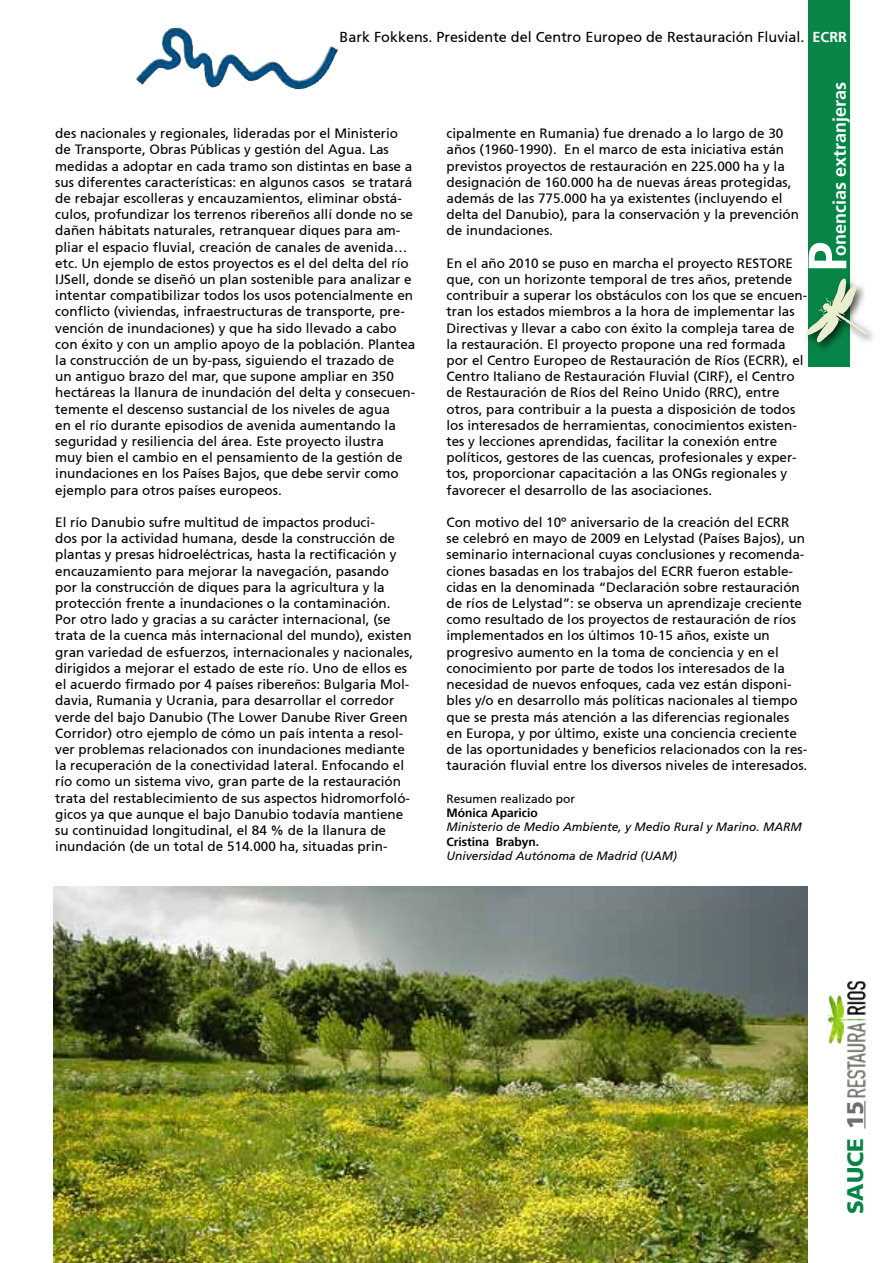
<style>
.page{position:relative;width:893px;height:1263px;background:#fff}
.page>*{position:absolute;margin:0;border:0;box-sizing:border-box;transform-origin:0 0}
.t1{font:700 54px "Frutiger 65";color:#fff}
.t2{font:900 22.5px "Frutiger 75";color:#078547}
.t3{font:700 18px "Frutiger 65";color:#fff}
.t4{font:14.4px "Frutiger 55 Roman";color:#000}
.t5{font:13.5px/16.2px "Frutiger 55 Roman";color:#000}
.t6{font:italic 12px "Frutiger 56";color:#000}
.t7{font:700 12px "Frutiger 65";color:#000}
.t8{font:12px "Frutiger 55 Roman";color:#000}
.s1{font-family:"Frutiger 65";font-weight:700;color:#fff}
.s2{color:#6d6e71}
</style>
<div class="page">
<svg style="left:864px;top:1101px;width:1px;height:27px"></svg>
<img style="left:847px;top:981px;width:19px;height:19px">
<img style="left:53px;top:887px;width:755px;height:376px">
<div style="left:808px;top:0;width:42px;height:366px;background:#078547"></div>
<div style="left:802px;top:274px;width:76px;height:79px;background:#000;opacity:.75"></div>
<img style="left:826px;top:279px;width:19px;height:27px">
<img style="left:136px;top:28px;width:198px;height:62px">
<p class="t4" style="left:340px;top:29px;width:509px">Bark Fokkens. Presidente del Centro Europeo de Restauración Fluvial. <span class="s1">ECRR</span></p>
<h3 class="t3" style="left:829px;top:256px;width:176px;rotate:-90deg">onencias extranjeras</h3>
<p class="t5" style="left:446px;top:125px;width:354px">cipalmente en Rumania) fue drenado a lo largo de 30 años (1960-1990). En el marco de esta iniciativa están previstos proyectos de restauración en 225.000 ha y la designación de 160.000 ha de nuevas áreas protegidas, además de las 775.000 ha ya existentes (incluyendo el delta del Danubio), para la conservación y la prevención de inundaciones.</p>
<p class="t5" style="left:446px;top:255px;width:362px">En el año 2010 se puso en marcha el proyecto RESTORE que, con un horizonte temporal de tres años, pretende contribuir a superar los obstáculos con los que se encuen&shy;tran los estados miembros a la hora de implementar las Directivas y llevar a cabo con éxito la compleja tarea de la restauración. El proyecto propone una red formada por el Centro Europeo de Restauración de Ríos (ECRR), el Centro Italiano de Restauración Fluvial (CIRF), el Centro de Restauración de Ríos del Reino Unido (RRC), entre otros, para contribuir a la puesta a disposición de todos los interesados de herramientas, conocimientos existen&shy;tes y lecciones aprendidas, facilitar la conexión entre políticos, gestores de las cuencas, profesionales y exper&shy;tos, proporcionar capacitación a las ONGs regionales y favorecer el desarrollo de las asociaciones.</p>
<p class="t5" style="left:446px;top:514px;width:362px">Con motivo del 10º aniversario de la creación del ECRR<br>se celebró en mayo de 2009 en Lelystad (Países Bajos), un seminario internacional cuyas conclusiones y recomenda&shy;ciones basadas en los trabajos del ECRR fueron estable&shy;cidas en la denominada “Declaración sobre restauración de ríos de Lelystad”: se observa un aprendizaje creciente como resultado de los proyectos de restauración de ríos implementados en los últimos 10-15 años, existe un progresivo aumento en la toma de conciencia y en el conocimiento por parte de todos los interesados de la necesidad de nuevos enfoques, cada vez están disponi&shy;bles y/o en desarrollo más políticas nacionales al tiempo que se presta más atención a las diferencias regionales en Europa, y por último, existe una conciencia creciente de las oportunidades y beneficios relacionados con la res&shy;tauración fluvial entre los diversos niveles de interesados.</p>
<p class="t8" style="left:446px;top:791px;width:130px">Resumen realizado por</p>
<p class="t7" style="left:446px;top:806px;width:93px">Mónica Aparicio</p>
<p class="t6" style="left:446px;top:820px;width:357px">Ministerio de Medio Ambiente, y Medio Rural y Marino. MARM</p>
<p class="t7" style="left:446px;top:834px;width:94px">Cristina Brabyn.</p>
<p class="t6" style="left:446px;top:849px;width:232px">Universidad Autónoma de Madrid (UAM)</p>
<p class="t5" style="left:55px;top:125px;width:362px">des nacionales y regionales, lideradas por el Ministerio de Transporte, Obras Públicas y gestión del Agua. Las medidas a adoptar en cada tramo son distintas en base a sus diferentes características: en algunos casos se tratará de rebajar escolleras y encauzamientos, eliminar obstá&shy;culos, profundizar los terrenos ribereños allí donde no se dañen hábitats naturales, retranquear diques para am&shy;pliar el espacio fluvial, creación de canales de avenida… etc. Un ejemplo de estos proyectos es el del delta del río IJSell, donde se diseñó un plan sostenible para analizar e intentar compatibilizar todos los usos potencialmente en conflicto (viviendas, infraestructuras de transporte, pre&shy;vención de inundaciones) y que ha sido llevado a cabo con éxito y con un amplio apoyo de la población. Plantea la construcción de un by-pass, siguiendo el trazado de<br>un antiguo brazo del mar, que supone ampliar en 350 hectáreas la llanura de inundación del delta y consecuen&shy;temente el descenso sustancial de los niveles de agua<br>en el río durante episodios de avenida aumentando la seguridad y resiliencia del área. Este proyecto ilustra<br>muy bien el cambio en el pensamiento de la gestión de inundaciones en los Países Bajos, que debe servir como ejemplo para otros países europeos.</p>
<p class="t5" style="left:55px;top:514px;width:359px">El río Danubio sufre multitud de impactos produci-<br>dos por la actividad humana, desde la construcción de plantas y presas hidroeléctricas, hasta la rectificación y encauzamiento para mejorar la navegación, pasando por la construcción de diques para la agricultura y la protección frente a inundaciones o la contaminación.<br>Por otro lado y gracias a su carácter internacional, (se trata de la cuenca más internacional del mundo), existen gran variedad de esfuerzos, internacionales y nacionales, dirigidos a mejorar el estado de este río. Uno de ellos es el acuerdo firmado por 4 países ribereños: Bulgaria Mol&shy;davia, Rumania y Ucrania, para desarrollar el corredor verde del bajo Danubio (The Lower Danube River Green Corridor) otro ejemplo de cómo un país intenta a resol&shy;ver problemas relacionados con inundaciones mediante la recuperación de la conectividad lateral. Enfocando el río como un sistema vivo, gran parte de la restauración trata del restablecimiento de sus aspectos hidromorfoló&shy;gicos ya que aunque el bajo Danubio todavía mantiene su continuidad longitudinal, el 84 % de la llanura de inundación (de un total de 514.000 ha, situadas prin-</p>
<h1 class="t1" style="left:796px;top:272px;width:32px;rotate:-90deg">P</h1>
<h2 class="t2" style="left:842px;top:1214px;width:115px;rotate:-90deg">SAUCE <span class="s2">15</span></h2>
</div>
